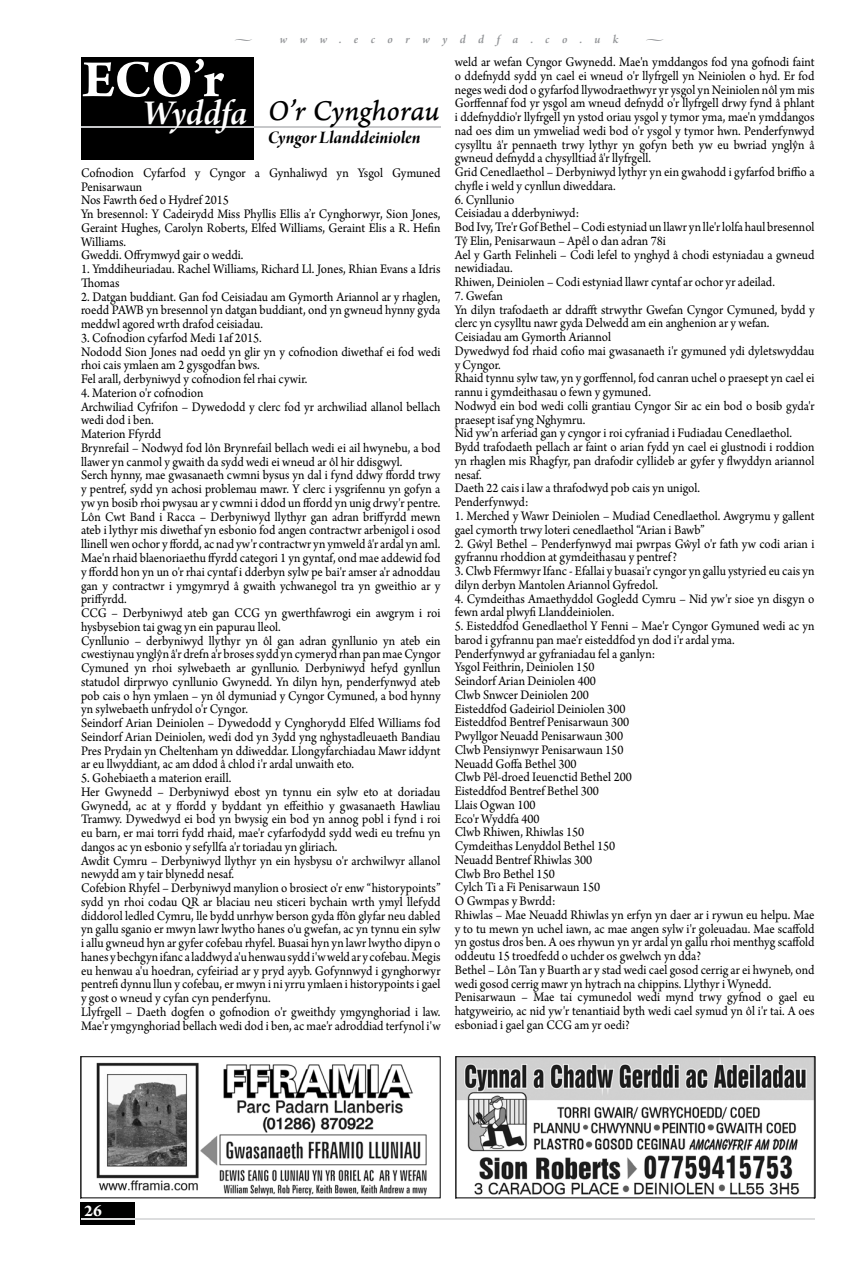
<style>
.page{position:relative;width:858px;height:1262px;background:#fff}
.page>*{position:absolute;margin:0;border:0;box-sizing:border-box;transform-origin:0 0}
.t1{font:700 55.5px "Arno Pro";color:#fff}
.t2{font:30px "Arno Pro Italic Caption";letter-spacing:-.01em;color:#000}
.t3{font:18.75px "Arno Pro Bold Italic Display";color:#000}
.t4{font:700 17.5px "Arno Pro";color:#fff}
.t5{font:13.75px/13.8px "Arno Pro";color:#000;scale:.93 1}
.t6{font:12.5px "Arno Pro Smbd Italic Subhead";letter-spacing:1em;color:#939598}
.s1{font-family:"Arno Pro Smbd Italic Subhead";font-size:37px;color:#fff}
</style>
<div class="page">
<div style="left:81px;top:1202px;width:54px;height:22px;background:#000"></div>
<hr style="left:81px;top:1217px;width:733px;height:2px;background:#dcddde">
<div style="left:81px;top:57px;width:172px;height:102px;background:#000"></div>
<hr style="left:81px;top:126px;width:359px;height:2px;background:#c7c8ca">
<img style="left:96px;top:1062px;width:331px;height:134px">
<div style="left:81px;top:1056px;width:359px;height:142px;border:1px solid #000"></div>
<img style="left:457px;top:1058px;width:356px;height:137px">
<div style="left:455px;top:1056px;width:360px;height:142px;border:1px solid #000"></div>
<p class="t6" style="left:234px;top:33px;width:385px">• www.ecorwyddfa.co.uk</p>
<p class="t6" style="left:645px;top:33px;width:20px">•</p>
<h1 class="t1" style="left:82px;top:47px;width:143px">ECO’r</h1>
<h2 class="t2" style="left:143px;top:93px;width:298px"><span class="s1">Wyddfa</span> O’r Cynghorau</h2>
<h3 class="t3" style="left:268px;top:127px;width:154px">Cyngor Llanddeiniolen</h3>
<p class="t5" style="left:81px;top:166px;width:388px">Cofnodion Cyfarfod y Cyngor a Gynhaliwyd yn Ysgol Gymuned Penisarwaun<br>Nos Fawrth 6ed o Hydref 2015<br>Yn bresennol: Y Cadeirydd Miss Phyllis Ellis a’r Cynghorwyr, Sion Jones, Geraint Hughes, Carolyn Roberts, Elfed Williams, Geraint Elis a R. Hefin Williams.<br>Gweddi. Offrymwyd gair o weddi.</p>
<p class="t5" style="left:81px;top:263px;width:388px">1. Ymddiheuriadau. Rachel Williams, Richard Ll. Jones, Rhian Evans a Idris<br>Thomas</p>
<p class="t5" style="left:81px;top:290px;width:388px;text-align:justify">2. Datgan buddiant. Gan fod Ceisiadau am Gymorth Ariannol ar y rhaglen, roedd PAWB yn bresennol yn datgan buddiant, ond yn gwneud hynny gyda meddwl agored wrth drafod ceisiadau.</p>
<p class="t5" style="left:81px;top:331px;width:388px">3. Cofnodion cyfarfod Medi 1af 2015.<br>Nododd Sion Jones nad oedd yn glir yn y cofnodion diwethaf ei fod wedi rhoi cais ymlaen am 2 gysgodfan bws.<br>Fel arall, derbyniwyd y cofnodion fel rhai cywir.</p>
<p class="t5" style="left:81px;top:386px;width:388px">4. Materion o'r cofnodion<br>Archwiliad Cyfrifon – Dywedodd y clerc fod yr archwiliad allanol bellach wedi dod i ben.<br>Materion Ffyrdd<br>Brynrefail – Nodwyd fod lôn Brynrefail bellach wedi ei ail hwynebu, a bod llawer yn canmol y gwaith da sydd wedi ei wneud ar ôl hir ddisgwyl.<br>Serch hynny, mae gwasanaeth cwmni bysus yn dal i fynd ddwy ffordd trwy y pentref, sydd yn achosi problemau mawr. Y clerc i ysgrifennu yn gofyn a yw yn bosib rhoi pwysau ar y cwmni i ddod un ffordd yn unig drwy'r pentre.<br>Lôn Cwt Band i Racca – Derbyniwyd llythyr gan adran briffyrdd mewn ateb i lythyr mis diwethaf yn esbonio fod angen contractwr arbenigol i osod llinell wen ochor y ffordd, ac nad yw'r contractwr yn ymweld â'r ardal yn aml.<br>Mae'n rhaid blaenoriaethu ffyrdd categori 1 yn gyntaf, ond mae addewid fod y ffordd hon yn un o'r rhai cyntaf i dderbyn sylw pe bai'r amser a'r adnoddau gan y contractwr i ymgymryd â gwaith ychwanegol tra yn gweithio ar y priffyrdd.<br>CCG – Derbyniwyd ateb gan CCG yn gwerthfawrogi ein awgrym i roi hysbysebion tai gwag yn ein papurau lleol.<br>Cynllunio – derbyniwyd llythyr yn ôl gan adran gynllunio yn ateb ein cwestiynau ynglŷn â'r drefn a'r broses sydd yn cymeryd rhan pan mae Cyngor Cymuned yn rhoi sylwebaeth ar gynllunio. Derbyniwyd hefyd gynllun statudol dirprwyo cynllunio Gwynedd. Yn dilyn hyn, penderfynwyd ateb pob cais o hyn ymlaen – yn ôl dymuniad y Cyngor Cymuned, a bod hynny yn sylwebaeth unfrydol o'r Cyngor.<br>Seindorf Arian Deiniolen – Dywedodd y Cynghorydd Elfed Williams fod Seindorf Arian Deiniolen, wedi dod yn 3ydd yng nghystadleuaeth Bandiau Pres Prydain yn Cheltenham yn ddiweddar. Llongyfarchiadau Mawr iddynt ar eu llwyddiant, ac am ddod â chlod i'r ardal unwaith eto.</p>
<p class="t5" style="left:81px;top:771px;width:388px">5. Gohebiaeth a materion eraill.<br>Her Gwynedd – Derbyniwyd ebost yn tynnu ein sylw eto at doriadau Gwynedd, ac at y ffordd y byddant yn effeithio y gwasanaeth Hawliau Tramwy. Dywedwyd ei bod yn bwysig ein bod yn annog pobl i fynd i roi eu barn, er mai torri fydd rhaid, mae'r cyfarfodydd sydd wedi eu trefnu yn dangos ac yn esbonio y sefyllfa a'r toriadau yn gliriach.<br>Awdit Cymru – Derbyniwyd llythyr yn ein hysbysu o'r archwilwyr allanol newydd am y tair blynedd nesaf.<br>Cofebion Rhyfel – Derbyniwyd manylion o brosiect o'r enw “historypoints” sydd yn rhoi codau QR ar blaciau neu sticeri bychain wrth ymyl llefydd diddorol ledled Cymru, lle bydd unrhyw berson gyda ffôn glyfar neu dabled yn gallu sganio er mwyn lawr lwytho hanes o'u gwefan, ac yn tynnu ein sylw i allu gwneud hyn ar gyfer cofebau rhyfel. Buasai hyn yn lawr lwytho dipyn o hanes y bechgyn ifanc a laddwyd a'u henwau sydd i'w weld ar y cofebau. Megis eu henwau a'u hoedran, cyfeiriad ar y pryd ayyb. Gofynnwyd i gynghorwyr pentrefi dynnu llun y cofebau, er mwyn i ni yrru ymlaen i historypoints i gael y gost o wneud y cyfan cyn penderfynu.<br>Llyfrgell – Daeth dogfen o gofnodion o'r gweithdy ymgynghoriad i law.<br>Mae'r ymgynghoriad bellach wedi dod i ben, ac mae'r adroddiad terfynol i'w</p>
<p class="t5" style="left:454px;top:56px;width:388px">weld ar wefan Cyngor Gwynedd. Mae'n ymddangos fod yna gofnodi faint o ddefnydd sydd yn cael ei wneud o'r llyfrgell yn Neiniolen o hyd. Er fod neges wedi dod o gyfarfod llywodraethwyr yr ysgol yn Neiniolen nôl ym mis Gorffennaf fod yr ysgol am wneud defnydd o'r llyfrgell drwy fynd â phlant i ddefnyddio'r llyfrgell yn ystod oriau ysgol y tymor yma, mae'n ymddangos nad oes dim un ymweliad wedi bod o'r ysgol y tymor hwn. Penderfynwyd cysylltu â'r pennaeth trwy lythyr yn gofyn beth yw eu bwriad ynglŷn â gwneud defnydd a chysylltiad â'r llyfrgell.<br>Grid Cenedlaethol – Derbyniwyd lythyr yn ein gwahodd i gyfarfod briffio a chyfle i weld y cynllun diweddara.</p>
<p class="t5" style="left:454px;top:193px;width:388px">6. Cynllunio<br>Ceisiadau a dderbyniwyd:<br>Bod Ivy, Tre'r Gof Bethel – Codi estyniad un llawr yn lle'r lolfa haul bresennol Tŷ Elin, Penisarwaun – Apêl o dan adran 78i<br>Ael y Garth Felinheli – Codi lefel to ynghyd â chodi estyniadau a gwneud newidiadau.<br>Rhiwen, Deiniolen – Codi estyniad llawr cyntaf ar ochor yr adeilad.</p>
<p class="t5" style="left:454px;top:289px;width:388px">7. Gwefan<br>Yn dilyn trafodaeth ar ddrafft strwythr Gwefan Cyngor Cymuned, bydd y clerc yn cysylltu nawr gyda Delwedd am ein anghenion ar y wefan.<br>Ceisiadau am Gymorth Ariannol<br>Dywedwyd fod rhaid cofio mai gwasanaeth i'r gymuned ydi dyletswyddau y Cyngor.<br>Rhaid tynnu sylw taw, yn y gorffennol, fod canran uchel o praesept yn cael ei rannu i gymdeithasau o fewn y gymuned.<br>Nodwyd ein bod wedi colli grantiau Cyngor Sir ac ein bod o bosib gyda'r praesept isaf yng Nghymru.<br>Nid yw'n arferiad gan y cyngor i roi cyfraniad i Fudiadau Cenedlaethol.<br>Bydd trafodaeth pellach ar faint o arian fydd yn cael ei glustnodi i roddion yn rhaglen mis Rhagfyr, pan drafodir cyllideb ar gyfer y flwyddyn ariannol nesaf.<br>Daeth 22 cais i law a thrafodwyd pob cais yn unigol.<br>Penderfynwyd:</p>
<p class="t5" style="left:454px;top:509px;width:388px">1. Merched y Wawr Deiniolen – Mudiad Cenedlaethol. Awgrymu y gallent gael cymorth trwy loteri cenedlaethol “Arian i Bawb”</p>
<p class="t5" style="left:454px;top:537px;width:388px">2. Gŵyl Bethel – Penderfynwyd mai pwrpas Gŵyl o'r fath yw codi arian i gyfrannu rhoddion at gymdeithasau y pentref?</p>
<p class="t5" style="left:454px;top:564px;width:388px">3. Clwb Ffermwyr Ifanc - Efallai y buasai'r cyngor yn gallu ystyried eu cais yn dilyn derbyn Mantolen Ariannol Gyfredol.</p>
<p class="t5" style="left:454px;top:592px;width:388px">4. Cymdeithas Amaethyddol Gogledd Cymru – Nid yw'r sioe yn disgyn o fewn ardal plwyfi Llanddeiniolen.</p>
<p class="t5" style="left:454px;top:619px;width:388px">5. Eisteddfod Genedlaethol Y Fenni – Mae'r Cyngor Gymuned wedi ac yn barod i gyfrannu pan mae'r eisteddfod yn dod i'r ardal yma.<br>Penderfynwyd ar gyfraniadau fel a ganlyn:<br>Ysgol Feithrin, Deiniolen 150<br>Seindorf Arian Deiniolen 400<br>Clwb Snwcer Deiniolen 200<br>Eisteddfod Gadeiriol Deiniolen 300<br>Eisteddfod Bentref Penisarwaun 300<br>Pwyllgor Neuadd Penisarwaun 300<br>Clwb Pensiynwyr Penisarwaun 150<br>Neuadd Goffa Bethel 300<br>Clwb Pêl-droed Ieuenctid Bethel 200<br>Eisteddfod Bentref Bethel 300<br>Llais Ogwan 100<br>Eco'r Wyddfa 400<br>Clwb Rhiwen, Rhiwlas 150<br>Cymdeithas Lenyddol Bethel 150<br>Neuadd Bentref Rhiwlas 300<br>Clwb Bro Bethel 150<br>Cylch Ti a Fi Penisarwaun 150<br>O Gwmpas y Bwrdd:<br>Rhiwlas – Mae Neuadd Rhiwlas yn erfyn yn daer ar i rywun eu helpu. Mae y to tu mewn yn uchel iawn, ac mae angen sylw i'r goleuadau. Mae scaffold yn gostus dros ben. A oes rhywun yn yr ardal yn gallu rhoi menthyg scaffold oddeutu 15 troedfedd o uchder os gwelwch yn dda?<br>Bethel – Lôn Tan y Buarth ar y stad wedi cael gosod cerrig ar ei hwyneb, ond wedi gosod cerrig mawr yn hytrach na chippins. Llythyr i Wynedd.<br>Penisarwaun – Mae tai cymunedol wedi mynd trwy gyfnod o gael eu hatgyweirio, ac nid yw'r tenantiaid byth wedi cael symud yn ôl i'r tai. A oes esboniad i gael gan CCG am yr oedi?</p>
<p class="t4" style="left:84px;top:1200px;width:19px">26</p>
</div>
